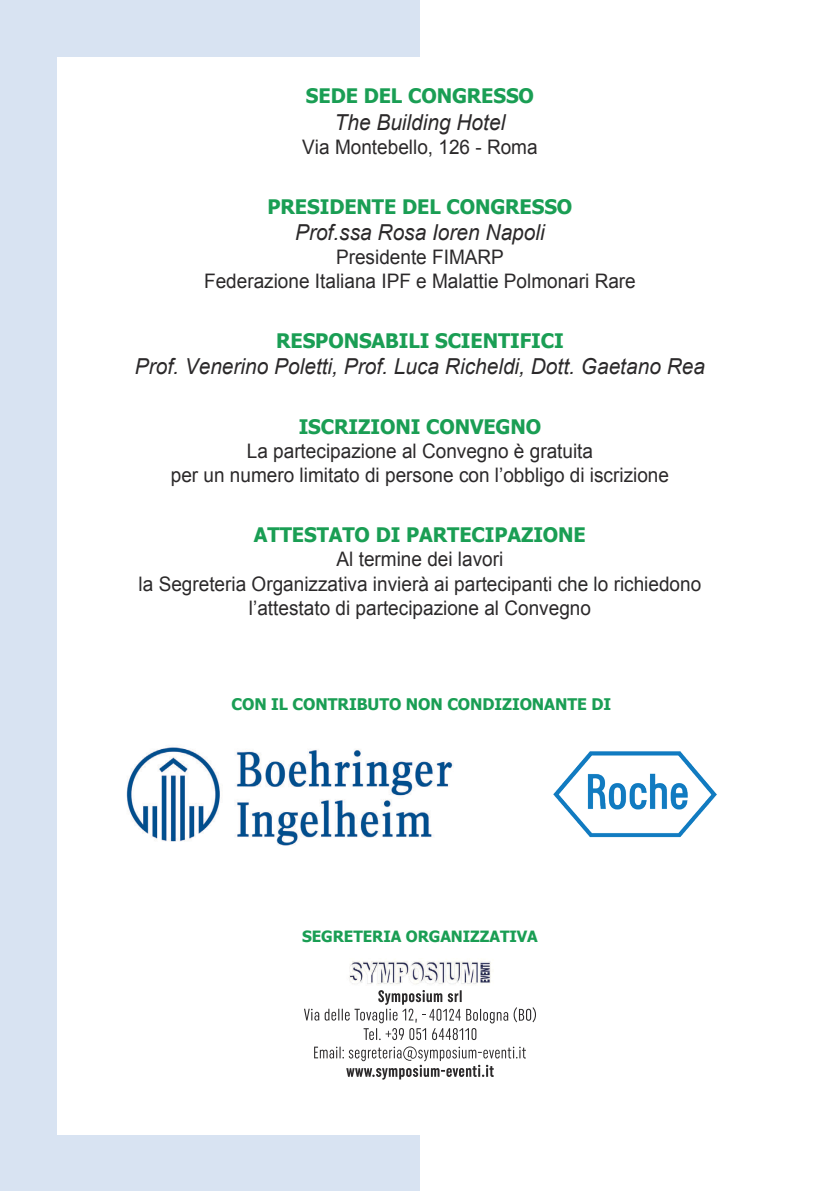
<style>
.page{position:relative;width:840px;height:1191px;background:#fff}
.page>*{position:absolute;margin:0;border:0;box-sizing:border-box;transform-origin:0 0}
.t1{font:italic 22px "Arial";color:#2b292a;scale:.95 1}
.t2{font:20px/24px "Arial";color:#2b292a;text-align:center;scale:.95 1}
.t3{font:700 20px "Tahoma";letter-spacing:-.005em;color:#1a9e54}
.t4{font:700 16px "Tahoma";letter-spacing:-.005em;color:#1a9e54}
.t5{font:700 15.4px "Tahoma";letter-spacing:-.005em;color:#1a9e54}
</style>
<div class="page">
<div style="left:0;top:0;width:420px;height:1191px;background:#d8e3f2"></div>
<div style="left:57px;top:57px;width:725px;height:1077px;background:#fff"></div>
<img style="left:126px;top:747px;width:327px;height:99px">
<img style="left:553px;top:751px;width:164px;height:87px">
<img style="left:349px;top:961px;width:142px;height:24px">
<svg style="left:314px;top:1046px;width:211px;height:33px"></svg>
<svg style="left:304px;top:990px;width:231px;height:50px"></svg>
<p class="t3" style="left:306px;top:87px;width:229px">SEDE DEL CONGRESSO</p>
<p class="t1" style="left:334px;top:113px;width:181px">The Building Hotel</p>
<p class="t2" style="left:302px;top:136px;width:249px">Via Montebello, 126 - Roma</p>
<p class="t3" style="left:267px;top:197px;width:306px">PRESIDENTE DEL CONGRESSO</p>
<p class="t1" style="left:295px;top:224px;width:264px">Prof.ssa Rosa Ioren Napoli</p>
<p class="t2" style="left:204px;top:247px;width:455px">Presidente FIMARP<br>Federazione Italiana IPF e Malattie Polmonari Rare</p>
<p class="t3" style="left:276px;top:332px;width:289px">RESPONSABILI SCIENTIFICI</p>
<p class="t1" style="left:135px;top:358px;width:601px">Prof. Venerino Poletti, Prof. Luca Richeldi, Dott. Gaetano Rea</p>
<p class="t3" style="left:298px;top:418px;width:244px">ISCRIZIONI CONVEGNO</p>
<p class="t2" style="left:171px;top:441px;width:525px">La partecipazione al Convegno è gratuita<br>per un numero limitato di persone con l’obbligo di iscrizione</p>
<p class="t3" style="left:254px;top:526px;width:333px">ATTESTATO DI PARTECIPAZIONE</p>
<p class="t2" style="left:138px;top:549px;width:593px">Al termine dei lavori<br>la Segreteria Organizzativa invierà ai partecipanti che lo richiedono l’attestato di partecipazione al Convegno</p>
<p class="t4" style="left:231px;top:696px;width:381px">CON IL CONTRIBUTO NON CONDIZIONANTE DI</p>
<p class="t5" style="left:302px;top:929px;width:237px">SEGRETERIA ORGANIZZATIVA</p>
</div>
